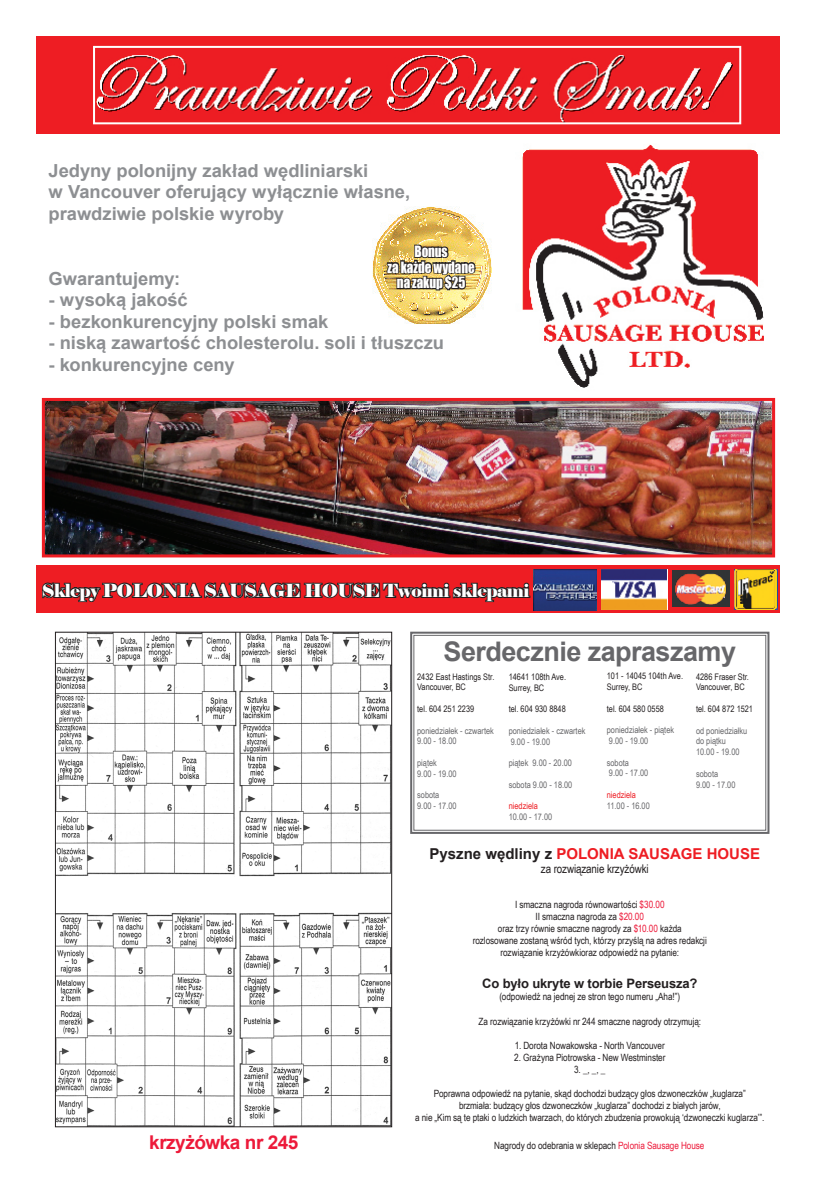
<style>
.page{position:relative;width:817px;height:1188px;background:#fff}
.page>*{position:absolute;margin:0;border:0;box-sizing:border-box;transform-origin:0 0}
.t1{font:700 27px "Arial";letter-spacing:-.02em;color:#67676a}
.t2{font:700 19px "Arial";letter-spacing:-.025em;color:#ed1a3a}
.t3{font:700 18px "Arial";letter-spacing:-.005em;color:#8d8f92}
.t4{font:18px "Elephant";letter-spacing:-.03em;color:#fff}
.t5{font:700 15px "Arial";color:#ee1d23}
.t6{font:14.3px "Impact";letter-spacing:-.005em;color:#fff;scale:.91 1}
.t7{font:700 13px "Arial";letter-spacing:-.01em;color:#231f20}
.t8{font:12px "Arial Narrow";letter-spacing:-.01em;color:#231f20}
.t9{font:10px "Arial Narrow";letter-spacing:-.01em;color:#231f20}
.t10{font:9px "Arial Narrow";color:#67676a}
.t11{font:9px "Arial Narrow";color:#231f20}
.t12{font:9px "Arial Narrow";color:#ee1d23}
.s1{color:#231f20}
.s2{color:#ed1a3a}
</style>
<div class="page">
<svg style="left:410px;top:631px;width:360px;height:203px"></svg>
<div style="left:413px;top:635px;width:353px;height:195px;border:1px solid #67676a"></div>
<div style="left:37px;top:37px;width:743px;height:97px;background:#ee1d23"></div>
<img style="left:96px;top:55px;width:637px;height:66px">
<div style="left:93px;top:46px;width:648px;height:78px;border:2px solid #fff"></div>
<div style="left:37px;top:566px;width:743px;height:47px;background:#ee1d23"></div>
<svg style="left:42px;top:582px;width:489px;height:21px"></svg>
<img style="left:672px;top:571px;width:57px;height:36px">
<img style="left:734px;top:570px;width:43px;height:39px">
<img style="left:522px;top:144px;width:242px;height:244px">
<img style="left:46px;top:402px;width:725px;height:151px">
<div style="left:42px;top:398px;width:733px;height:159px;border:3px solid #ee1d23"></div>
<img style="left:372px;top:207px;width:119px;height:116px">
<img style="left:601px;top:569px;width:66px;height:40px">
<img style="left:533px;top:570px;width:63px;height:41px">
<img style="left:385px;top:243px;width:91px;height:63px">
<img style="left:57px;top:634px;width:333px;height:491px">
<p class="t3" style="left:49px;top:157px;width:321px">Jedyny polonijny zakład wędliniarski</p>
<p class="t3" style="left:49px;top:179px;width:363px">w Vancouver oferujący wyłącznie własne,</p>
<p class="t3" style="left:49px;top:201px;width:237px">prawdziwie polskie wyroby</p>
<p class="t6" style="left:414px;top:240px;width:38px">Bonus</p>
<p class="t6" style="left:387px;top:256px;width:97px">za każde wydane</p>
<p class="t6" style="left:397px;top:271px;width:77px">na zakup $25</p>
<p class="t3" style="left:49px;top:265px;width:133px">Gwarantujemy:</p>
<p class="t3" style="left:49px;top:287px;width:141px">- wysoką jakość</p>
<p class="t3" style="left:49px;top:309px;width:281px">- bezkonkurencyjny polski smak</p>
<p class="t3" style="left:49px;top:330px;width:397px">- niską zawartość cholesterolu. soli i tłuszczu</p>
<p class="t3" style="left:49px;top:352px;width:187px">- konkurencyjne ceny</p>
<p class="t4" style="left:42px;top:579px;width:489px">Sklepy POLONIA SAUSAGE HOUSE Twoimi sklepami</p>
<p class="t1" style="left:443px;top:633px;width:294px">Serdecznie zapraszamy</p>
<p class="t11" style="left:417px;top:670px;width:79px">2432 East Hastings Str.</p>
<p class="t11" style="left:417px;top:680px;width:50px">Vancouver, BC</p>
<p class="t11" style="left:417px;top:702px;width:59px">tel. 604 251 2239</p>
<p class="t10" style="left:417px;top:724px;width:78px">poniedziałek - czwartek</p>
<p class="t10" style="left:417px;top:734px;width:41px">9.00 - 18.00</p>
<p class="t10" style="left:417px;top:756px;width:21px">piątek</p>
<p class="t10" style="left:417px;top:767px;width:41px">9.00 - 19.00</p>
<p class="t10" style="left:417px;top:788px;width:24px">sobota</p>
<p class="t10" style="left:417px;top:799px;width:41px">9.00 - 17.00</p>
<p class="t11" style="left:508px;top:670px;width:59px">14641 108th Ave.</p>
<p class="t11" style="left:508px;top:681px;width:37px">Surrey, BC</p>
<p class="t11" style="left:508px;top:702px;width:59px">tel. 604 930 8848</p>
<p class="t10" style="left:508px;top:724px;width:78px">poniedziałek - czwartek</p>
<p class="t10" style="left:510px;top:735px;width:41px">9.00 - 19.00</p>
<p class="t10" style="left:508px;top:756px;width:65px">piątek 9.00 - 20.00</p>
<p class="t10" style="left:508px;top:778px;width:65px">sobota 9.00 - 18.00</p>
<p class="t12" style="left:508px;top:799px;width:31px">niedziela</p>
<p class="t10" style="left:508px;top:810px;width:45px">10.00 - 17.00</p>
<p class="t11" style="left:606px;top:669px;width:78px">101 - 14045 104th Ave.</p>
<p class="t11" style="left:606px;top:680px;width:37px">Surrey, BC</p>
<p class="t11" style="left:606px;top:702px;width:59px">tel. 604 580 0558</p>
<p class="t10" style="left:606px;top:723px;width:69px">poniedziałek - piątek</p>
<p class="t10" style="left:608px;top:734px;width:41px">9.00 - 19.00</p>
<p class="t10" style="left:606px;top:756px;width:24px">sobota</p>
<p class="t10" style="left:608px;top:767px;width:41px">9.00 - 17.00</p>
<p class="t12" style="left:606px;top:788px;width:31px">niedziela</p>
<p class="t10" style="left:606px;top:799px;width:44px">11.00 - 16.00</p>
<p class="t11" style="left:695px;top:670px;width:54px">4286 Fraser Str.</p>
<p class="t11" style="left:695px;top:680px;width:50px">Vancouver, BC</p>
<p class="t11" style="left:695px;top:702px;width:59px">tel. 604 872 1521</p>
<p class="t10" style="left:695px;top:724px;width:53px">od poniedziałku</p>
<p class="t10" style="left:695px;top:734px;width:31px">do piątku</p>
<p class="t10" style="left:695px;top:745px;width:45px">10.00 - 19.00</p>
<p class="t10" style="left:695px;top:767px;width:24px">sobota</p>
<p class="t10" style="left:695px;top:778px;width:41px">9.00 - 17.00</p>
<p class="t5" style="left:429px;top:843px;width:332px"><span class="s1">Pyszne wędliny z</span> POLONIA SAUSAGE HOUSE</p>
<p class="t8" style="left:541px;top:860px;width:109px">za rozwiązanie krzyżówki</p>
<p class="t2" style="left:149px;top:1128px;width:151px">krzyżówka nr 245</p>
<p class="t9" style="left:515px;top:897px;width:151px">I smaczna nagroda równowartości <span class="s2">$30.00</span></p>
<p class="t9" style="left:535px;top:909px;width:110px">II smaczna nagroda za <span class="s2">$20.00</span></p>
<p class="t9" style="left:497px;top:921px;width:185px">oraz trzy równie smaczne nagrody za <span class="s2">$10.00</span> każda</p>
<p class="t9" style="left:472px;top:933px;width:235px">rozlosowane zostaną wśród tych, którzy przyślą na adres redakcji</p>
<p class="t9" style="left:500px;top:945px;width:180px">rozwiązanie krzyżówkioraz odpowiedź na pytanie:</p>
<p class="t7" style="left:482px;top:974px;width:217px">Co było ukryte w torbie Perseusza?</p>
<p class="t9" style="left:499px;top:988px;width:182px">(odpowiedź na jednej ze stron tego numeru „Aha!”)</p>
<p class="t9" style="left:478px;top:1014px;width:224px">Za rozwiązanie krzyżówki nr 244 smaczne nagrody otrzymują:</p>
<p class="t9" style="left:515px;top:1038px;width:151px">1. Dorota Nowakowska - North Vancouver</p>
<p class="t9" style="left:514px;top:1050px;width:153px">2. Grażyna Piotrowska - New Westminster</p>
<p class="t9" style="left:574px;top:1062px;width:33px">3. _, _, _</p>
<p class="t9" style="left:434px;top:1086px;width:313px">Poprawna odpowiedź na pytanie, skąd dochodzi budzący głos dzwoneczków „kuglarza”</p>
<p class="t9" style="left:459px;top:1098px;width:263px">brzmiała: budzący głos dzwoneczków „kuglarza” dochodzi z białych jarów,</p>
<p class="t9" style="left:415px;top:1110px;width:350px">a nie „Kim są te ptaki o ludzkich twarzach, do których zbudzenia prowokują ‘dzwoneczki kuglarza’”.</p>
<p class="t9" style="left:494px;top:1138px;width:212px">Nagrody do odebrania w sklepach <span class="s2">Polonia Sausage House</span></p>
</div>
